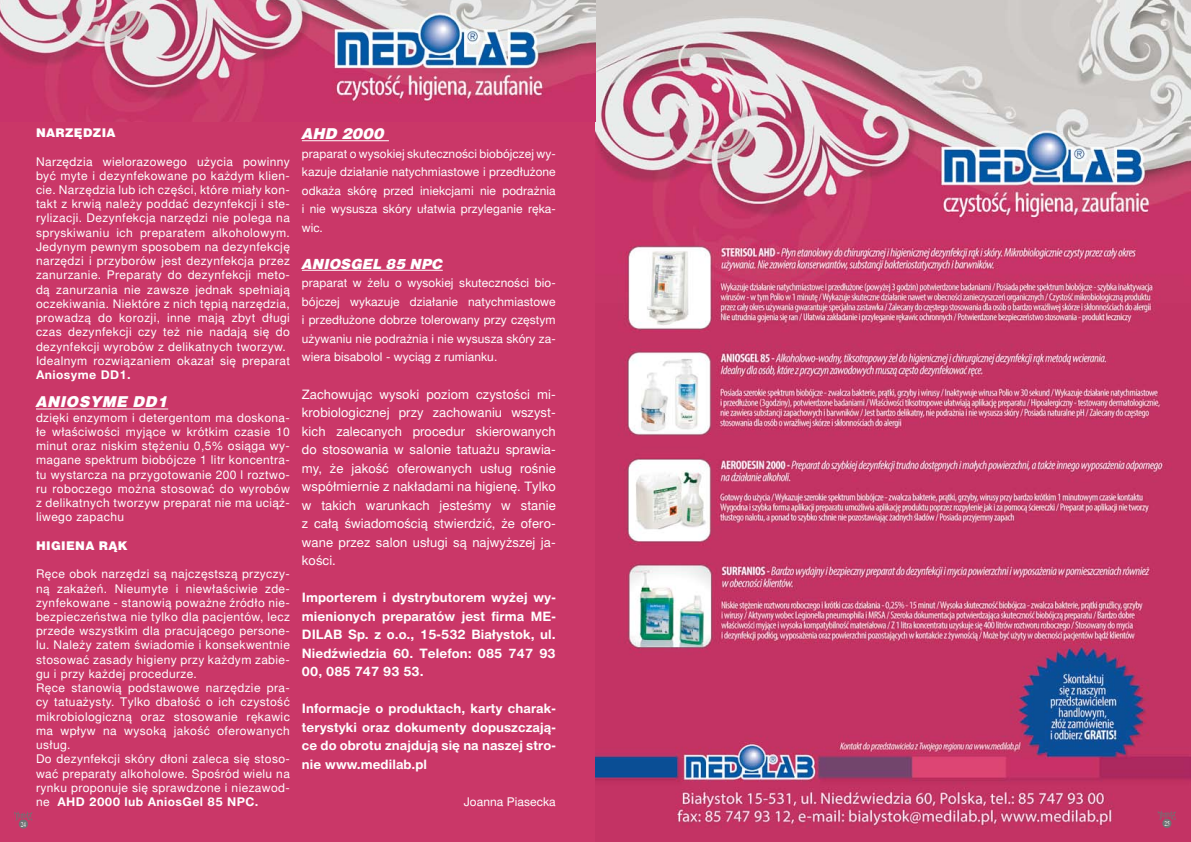
<style>
.page{position:relative;width:1191px;height:842px;background:#fff}
.page>*{position:absolute;margin:0;border:0;box-sizing:border-box;transform-origin:0 0}
.t1{font:italic 15px "Switzer EFN Black";letter-spacing:.03em;color:#fff}
.t2{font:italic 14px "Switzer EFN Black";letter-spacing:.005em;color:#fff}
.t3{font:13px/18.5px "Switzer EFN";letter-spacing:.005em;color:#fff;text-align:justify}
.t4{font:700 13px/18.5px "Switzer EFN";letter-spacing:.005em;color:#fff;text-align:justify}
.t5{font:12px/14.2px "Switzer EFN";letter-spacing:.03em;color:#fff;text-align:justify}
.t6{font:12px "Switzer EFN Black";letter-spacing:.03em;color:#fff}
.t7{font:12px "Switzer EFN";letter-spacing:.005em;color:#fff}
.t8{font:700 12px "Switzer EFN";letter-spacing:.03em;color:#fff}
.t9{font:7px "Dutch 801 BT";color:#fff;scale:.75 1}
.s1{font-weight:700}
</style>
<div class="page">
<div style="left:0;top:0;width:595px;height:842px;background:#ca3768"></div>
<img style="left:595px;top:0;width:596px;height:842px">
<img style="left:0;top:0;width:595px;height:103px">
<hr style="left:36px;top:409px;width:132px;height:1px;background:#fff">
<hr style="left:302px;top:140px;width:87px;height:1px;background:#fff">
<hr style="left:302px;top:270px;width:141px;height:1px;background:#fff">
<svg style="left:14px;top:811px;width:19px;height:10px"></svg>
<div style="left:19px;top:819px;width:9px;height:10px;background:#707173;border-radius:50%"></div>
<svg style="left:1157px;top:811px;width:19px;height:9px"></svg>
<div style="left:1162px;top:819px;width:9px;height:9px;background:#707173;border-radius:50%"></div>
<p class="t6" style="left:36px;top:125px;width:81px">NARZĘDZIA</p>
<p class="t5" style="left:36px;top:154px;width:255px;text-align:left">Narzędzia wielorazowego użycia powinny być myte i dezynfekowane po każdym klien&shy;cie. Narzędzia lub ich części, które miały kon&shy;takt z krwią należy poddać dezynfekcji i ste&shy;rylizacji. Dezynfekcja narzędzi nie polega na spryskiwaniu ich preparatem alkoholowym.<br>Jedynym pewnym sposobem na dezynfekcję narzędzi i przyborów jest dezynfekcja przez zanurzanie. Preparaty do dezynfekcji meto&shy;dą zanurzania nie zawsze jednak spełniają oczekiwania. Niektóre z nich tępią narzędzia, prowadzą do korozji, inne mają zbyt długi czas dezynfekcji czy też nie nadają się do dezynfekcji wyrobów z delikatnych tworzyw.<br>Idealnym rozwiązaniem okazał się preparat</p>
<p class="t8" style="left:36px;top:367px;width:96px">Aniosyme DD1.</p>
<p class="t1" style="left:36px;top:393px;width:134px">ANIOSYME DD1</p>
<p class="t5" style="left:36px;top:411px;width:255px">dzięki enzymom i detergentom ma doskona&shy;łe właściwości myjące w krótkim czasie 10 minut oraz niskim stężeniu 0,5% osiąga wy&shy;magane spektrum biobójcze 1 litr koncentra&shy;tu wystarcza na przygotowanie 200 l roztwo&shy;ru roboczego można stosować do wyrobów z delikatnych tworzyw preparat nie ma uciąż&shy;liwego zapachu</p>
<p class="t6" style="left:36px;top:538px;width:93px">HIGIENA RĄK</p>
<p class="t5" style="left:36px;top:567px;width:255px;text-align:left">Ręce obok narzędzi są najczęstszą przyczy&shy;ną zakażeń. Nieumyte i niewłaściwie zde&shy;zynfekowane - stanowią poważne źródło nie&shy;bezpieczeństwa nie tylko dla pacjentów, lecz przede wszystkim dla pracującego persone&shy;lu. Należy zatem świadomie i konsekwentnie stosować zasady higieny przy każdym zabie&shy;gu i przy każdej procedurze.<br>Ręce stanowią podstawowe narzędzie pra&shy;cy tatuażysty. Tylko dbałość o ich czystość mikrobiologiczną oraz stosowanie rękawic ma wpływ na wysoką jakość oferowanych usług.<br>Do dezynfekcji skóry dłoni zaleca się stoso&shy;wać preparaty alkoholowe. Spośród wielu na rynku proponuje się sprawdzone i niezawod&shy;ne <span class="s1">AHD 2000 lub AniosGel 85 NPC.</span></p>
<p class="t1" style="left:302px;top:125px;width:84px">AHD 2000</p>
<p class="t5" style="left:302px;top:145px;width:255px;line-height:18.5px">praparat o wysokiej skuteczności biobójczej wy&shy;kazuje działanie natychmiastowe i przedłużone odkaża skórę przed iniekcjami nie podrażnia i nie wysusza skóry ułatwia przyleganie ręka&shy;wic.</p>
<p class="t2" style="left:302px;top:255px;width:142px">ANIOSGEL 85 NPC</p>
<p class="t5" style="left:302px;top:274px;width:255px;line-height:18.5px">praparat w żelu o wysokiej skuteczności bio&shy;bójczej wykazuje działanie natychmiastowe i przedłużone dobrze tolerowany przy częstym używaniu nie podrażnia i nie wysusza skóry za&shy;wiera bisabolol - wyciąg z rumianku.</p>
<p class="t3" style="left:302px;top:385px;width:255px">Zachowując wysoki poziom czystości mi&shy;krobiologicznej przy zachowaniu wszyst&shy;kich zalecanych procedur skierowanych do stosowania w salonie tatuażu sprawia&shy;my, że jakość oferowanych usług rośnie współmiernie z nakładami na higienę. Tylko w takich warunkach jesteśmy w stanie z całą świadomością stwierdzić, że ofero&shy;wane przez salon usługi są najwyższej ja&shy;kości.</p>
<p class="t4" style="left:302px;top:588px;width:255px">Importerem i dystrybutorem wyżej wy&shy;mienionych preparatów jest firma ME-DILAB Sp. z o.o., 15-532 Białystok, ul.<br>Niedźwiedzia 60. Telefon: 085 747 93<br>00, 085 747 93 53.</p>
<p class="t4" style="left:302px;top:700px;width:255px">Informacje o produktach, karty charak&shy;terystyki oraz dokumenty dopuszczają&shy;ce do obrotu znajdują się na naszej stro&shy;nie www.medilab.pl</p>
<p class="t7" style="left:464px;top:795px;width:94px">Joanna Piasecka</p>
<p class="t9" style="left:21px;top:820px;width:8px">24</p>
<p class="t9" style="left:1164px;top:819px;width:8px">25</p>
</div>
